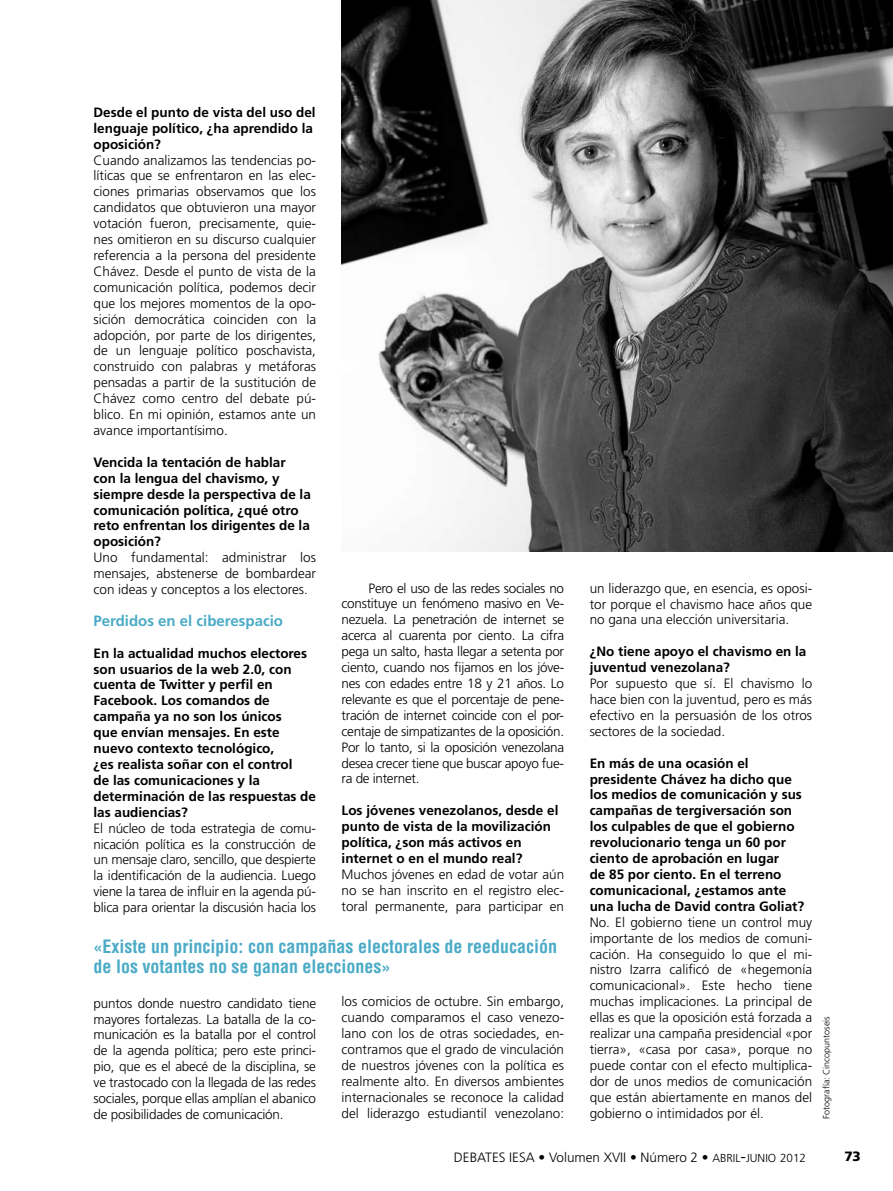
<style>
.page{position:relative;width:893px;height:1191px;background:#fff}
.page>*{position:absolute;margin:0;border:0;box-sizing:border-box;transform-origin:0 0}
.t1{font:700 condensed 18px/19.5px "Helvetica";color:#4babc6}
.t2{font:700 15px "Frutiger";color:#4babc6}
.t3{font:300 13.5px/15.9px "Frutiger";color:#000;text-align:justify}
.t4{font:700 13.5px/15.9px "Frutiger";color:#000}
.t5{font:900 13.5px "Frutiger";color:#000}
.t6{font:300 9px "Frutiger";color:#000}
.s1{font-size:11.55px}
.s2{font-size:16.5px}
.s3{font-size:11.7px}
</style>
<div class="page">
<img style="left:342px;top:0;width:551px;height:551px">
<p class="t4" style="left:94px;top:104px;width:224px">Desde el punto de vista del uso del lenguaje político, ¿ha aprendido la oposición?</p>
<p class="t3" style="left:94px;top:152px;width:224px">Cuando analizamos las tendencias po&shy;líticas que se enfrentaron en las elec&shy;ciones primarias observamos que los candidatos que obtuvieron una mayor votación fueron, precisamente, quie&shy;nes omitieron en su discurso cualquier referencia a la persona del presidente Chávez. Desde el punto de vista de la comunicación política, podemos decir que los mejores momentos de la opo&shy;sición democrática coinciden con la adopción, por parte de los dirigentes, de un lenguaje político poschavista, construido con palabras y metáforas pensadas a partir de la sustitución de Chávez como centro del debate pú&shy;blico. En mi opinión, estamos ante un avance importantísimo.</p>
<p class="t4" style="left:94px;top:454px;width:219px">Vencida la tentación de hablar con la lengua del chavismo, y siempre desde la perspectiva de la comunicación política, ¿qué otro reto enfrentan los dirigentes de la oposición?</p>
<p class="t3" style="left:94px;top:549px;width:224px">Uno fundamental: administrar los mensajes, abstenerse de bombardear con ideas y conceptos a los electores.</p>
<p class="t2" style="left:94px;top:612px;width:191px">Perdidos en el ciberespacio</p>
<p class="t4" style="left:94px;top:645px;width:224px">En la actualidad muchos electores son usuarios de la web 2.0, con cuenta de Twitter y perfil en<br>Facebook. Los comandos de campaña ya no son los únicos<br>que envían mensajes. En este nuevo contexto tecnológico,<br>¿es realista soñar con el control<br>de las comunicaciones y la determinación de las respuestas de las audiencias?</p>
<p class="t3" style="left:94px;top:820px;width:224px">El núcleo de toda estrategia de comu&shy;nicación política es la construcción de un mensaje claro, sencillo, que despierte la identificación de la audiencia. Luego viene la tarea de influir en la agenda pú&shy;blica para orientar la discusión hacia los</p>
<p class="t3" style="left:342px;top:580px;width:224px;text-indent:27px">Pero el uso de las redes sociales no constituye un fenómeno masivo en Ve&shy;nezuela. La penetración de internet se acerca al cuarenta por ciento. La cifra pega un salto, hasta llegar a setenta por ciento, cuando nos fijamos en los jóve&shy;nes con edades entre 18 y 21 años. Lo relevante es que el porcentaje de pene&shy;tración de internet coincide con el por&shy;centaje de simpatizantes de la oposición.<br>Por lo tanto, si la oposición venezolana desea crecer tiene que buscar apoyo fue&shy;ra de internet.</p>
<p class="t4" style="left:342px;top:802px;width:218px">Los jóvenes venezolanos, desde el punto de vista de la movilización política, ¿son más activos en internet o en el mundo real?</p>
<p class="t3" style="left:342px;top:866px;width:224px">Muchos jóvenes en edad de votar aún no se han inscrito en el registro elec&shy;toral permanente, para participar en</p>
<h1 class="t1" style="left:94px;top:936px;width:465px">«Existe un principio: con campañas electorales de reeducación de los votantes no se ganan elecciones»</h1>
<p class="t3" style="left:94px;top:995px;width:224px">puntos donde nuestro candidato tiene mayores fortalezas. La batalla de la co&shy;municación es la batalla por el control de la agenda política; pero este princi&shy;pio, que es el abecé de la disciplina, se ve trastocado con la llegada de las redes sociales, porque ellas amplían el abanico de posibilidades de comunicación.</p>
<p class="t3" style="left:342px;top:993px;width:224px">los comicios de octubre. Sin embargo, cuando comparamos el caso venezo&shy;lano con los de otras sociedades, en&shy;contramos que el grado de vinculación de nuestros jóvenes con la política es realmente alto. En diversos ambientes internacionales se reconoce la calidad del liderazgo estudiantil venezolano:</p>
<p class="t3" style="left:590px;top:580px;width:224px">un liderazgo que, en esencia, es oposi&shy;tor porque el chavismo hace años que no gana una elección universitaria.</p>
<p class="t4" style="left:590px;top:643px;width:218px">¿No tiene apoyo el chavismo en la juventud venezolana?</p>
<p class="t3" style="left:590px;top:675px;width:224px">Por supuesto que sí. El chavismo lo hace bien con la juventud, pero es más efectivo en la persuasión de los otros sectores de la sociedad.</p>
<p class="t4" style="left:590px;top:755px;width:216px">En más de una ocasión el presidente Chávez ha dicho que los medios de comunicación y sus campañas de tergiversación son los culpables de que el gobierno revolucionario tenga un 60 por ciento de aprobación en lugar<br>de 85 por ciento. En el terreno comunicacional, ¿estamos ante una lucha de David contra Goliat?</p>
<p class="t3" style="left:590px;top:914px;width:224px">No. El gobierno tiene un control muy importante de los medios de comuni&shy;cación. Ha conseguido lo que el mi&shy;nistro Izarra calificó de «hegemonía comunicacional». Este hecho tiene muchas implicaciones. La principal de ellas es que la oposición está forzada a realizar una campaña presidencial «por tierra», «casa por casa», porque no puede contar con el efecto multiplica&shy;dor de unos medios de comunicación que están abiertamente en manos del gobierno o intimidados por él.</p>
<p class="t6" style="left:821px;top:1118px;width:104px;rotate:-90deg">Fotografía: Cincopuntoseis</p>
<p class="t3" style="left:454px;top:1149px;width:354px">DEBATES IESA • Volumen XVII • Número 2 • <span class="s1">ABRIL</span><span class="s2">-</span><span class="s1">JUNIO</span> <span class="s3">2012</span></p>
<p class="t5" style="left:844px;top:1148px;width:18px">73</p>
</div>
